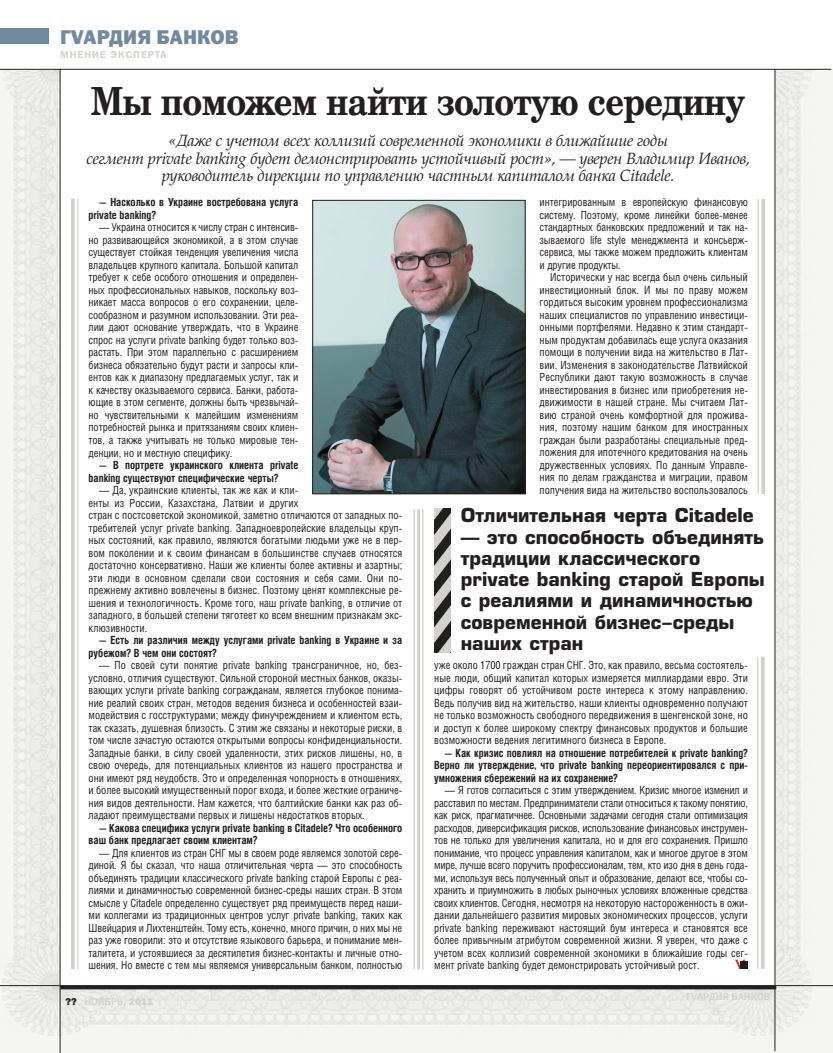
<style>
.page{position:relative;width:833px;height:1053px;background:#fff}
.page>*{position:absolute;margin:0;border:0;box-sizing:border-box;transform-origin:0 0}
.t1{font:700 38.75px "AG New Handbook";letter-spacing:-.02em;color:#231f20;scale:.84 1}
.t2{font:20px "Franklin Gothic Heavy C";color:#728aa0}
.t3{font:700 18.75px/21.2px "Europe";color:#231f20}
.t4{font:italic 16.25px/17.5px "AG Palatial";letter-spacing:-.02em;color:#231f20;text-align:center}
.t5{font:11.25px/12.5px "Helios Cond";color:#231f20;text-align:justify;scale:.95 1}
.t6{font:700 11.25px/12.5px "Helios Cond";color:#231f20;scale:.95 1}
.t7{font:10px "Franklin Gothic Medium C";color:#d1d2cc}
.t8{font:10px "Franklin Gothic Demi C";letter-spacing:.1em;color:#d1d2cc}
.s1{font-family:"Franklin Gothic Heavy C";color:#231f20}
.s2{font-family:"Franklin Gothic Heavy C"}
</style>
<div class="page">
<div style="left:0;top:69px;width:833px;height:983px;background:#f5f5f4"></div>
<img style="left:1px;top:70px;width:812px;height:964px">
<div style="left:60px;top:70px;width:715px;height:915px;background:#fff"></div>
<hr style="left:60px;top:69px;width:1px;height:983px;background:#231f20">
<hr style="left:774px;top:69px;width:1px;height:981px;background:#231f20">
<hr style="left:0;top:69px;width:831px;height:1px;background:#231f20">
<hr style="left:60px;top:985px;width:716px;height:4px;background:#231f20">
<hr style="left:0;top:985px;width:833px;height:1px;background:#231f20">
<div style="left:0;top:28px;width:48px;height:16px;background:#728aa0"></div>
<svg style="left:735px;top:959px;width:10px;height:9px"></svg>
<div style="left:740px;top:961px;width:8px;height:8px;background:#231f20"></div>
<hr style="left:77px;top:198px;width:1px;height:771px;background:#d1d2cc">
<svg style="left:71px;top:198px;width:4px;height:771px;background:#d4d5cf"></svg>
<hr style="left:422px;top:509px;width:1px;height:460px;background:#d1d2cc">
<hr style="left:417px;top:509px;width:3px;height:460px;background:#d1d2cc">
<hr style="left:413px;top:509px;width:2px;height:460px;background:#d1d2cc">
<hr style="left:761px;top:656px;width:3px;height:312px;background:#d1d2cc">
<hr style="left:757px;top:656px;width:1px;height:312px;background:#d1d2cc">
<img style="left:314px;top:202px;width:209px;height:290px">
<div style="left:312px;top:200px;width:213px;height:294px;border:1px solid #231f20"></div>
<svg style="left:761px;top:199px;width:4px;height:295px"></svg>
<hr style="left:757px;top:199px;width:2px;height:295px;background:#d1d2cc">
<img style="left:434px;top:508px;width:16px;height:144px">
<h2 class="t2" style="left:60px;top:26px;width:180px">ГVардия банков</h2>
<p class="t8" style="left:60px;top:49px;width:108px">мнение эксперта</p>
<h1 class="t1" style="left:91px;top:76px;width:780px">Мы поможем найти золотую середину</h1>
<h3 class="t4" style="left:86px;top:132px;width:665px">«Даже с учетом всех коллизий современной экономики в ближайшие годы<br>сегмент private banking будет демонстрировать устойчивый рост», — уверен Владимир Иванов, руководитель дирекции по управлению частным капиталом банка Citadele.</h3>
<p class="t6" style="left:89px;top:196px;width:222px;text-indent:11px">— Насколько в Украине востребована услуга private banking?</p>
<p class="t5" style="left:89px;top:221px;width:222px;text-indent:11px">— Украина относится к числу стран с интенсив&shy;но развивающейся экономикой, а в этом случае существует стойкая тенденция увеличения числа владельцев крупного капитала. Большой капитал требует к себе особого отношения и определен&shy;ных профессиональных навыков, поскольку воз&shy;никает масса вопросов о его сохранении, целе&shy;сообразном и разумном использовании. Эти реа&shy;лии дают основание утверждать, что в Украине спрос на услуги private banking будет только воз&shy;растать. При этом параллельно с расширением бизнеса обязательно будут расти и запросы кли&shy;ентов как к диапазону предлагаемых услуг, так и к качеству оказываемого сервиса. Банки, работа&shy;ющие в этом сегменте, должны быть чрезвычай&shy;но чувствительными к малейшим изменениям потребностей рынка и притязаниям своих клиен&shy;тов, а также учитывать не только мировые тен&shy;денции, но и местную специфику.</p>
<p class="t6" style="left:89px;top:458px;width:222px;text-indent:11px">— В портрете украинского клиента private banking существуют специфические черты?</p>
<p class="t5" style="left:89px;top:483px;width:332px;text-align:left;text-indent:11px">— Да, украинские клиенты, так же как и кли-<br>енты из России, Казахстана, Латвии и других<br>стран с постсоветской экономикой, заметно отличаются от западных по&shy;требителей услуг private banking. Западноевропейские владельцы круп&shy;ных состояний, как правило, являются богатыми людьми уже не в пер&shy;вом поколении и к своим финансам в большинстве случаев относятся достаточно консервативно. Наши же клиенты более активны и азартны; эти люди в основном сделали свои состояния и себя сами. Они по&shy;прежнему активно вовлечены в бизнес. Поэтому ценят комплексные ре&shy;шения и технологичность. Кроме того, наш private banking, в отличие от западного, в большей степени тяготеет ко всем внешним признакам экс&shy;клюзивности.</p>
<p class="t6" style="left:89px;top:633px;width:332px;text-indent:11px">— Есть ли различия между услугами private banking в Украине и за рубежом? В чем они состоят?</p>
<p class="t5" style="left:89px;top:658px;width:332px;text-indent:11px">— По своей сути понятие private banking трансграничное, но, без&shy;условно, отличия существуют. Сильной стороной местных банков, оказы&shy;вающих услуги private banking согражданам, является глубокое понима&shy;ние реалий своих стран, методов ведения бизнеса и особенностей взаи&shy;модействия с госструктурами; между финучреждением и клиентом есть, так сказать, душевная близость. С этим же связаны и некоторые риски, в том числе зачастую остаются открытыми вопросы конфиденциальности.<br>Западные банки, в силу своей удаленности, этих рисков лишены, но, в свою очередь, для потенциальных клиентов из нашего пространства и они имеют ряд неудобств. Это и определенная чопорность в отношениях, и более высокий имущественный порог входа, и более жесткие ограниче&shy;ния видов деятельности. Нам кажется, что балтийские банки как раз об&shy;ладают преимуществами первых и лишены недостатков вторых.</p>
<p class="t6" style="left:89px;top:821px;width:332px;text-indent:11px">— Какова специфика услуги private banking в Citadele? Что особенного ваш банк предлагает своим клиентам?</p>
<p class="t5" style="left:89px;top:846px;width:332px;text-indent:11px">— Для клиентов из стран СНГ мы в своем роде являемся золотой сере&shy;диной. Я бы сказал, что наша отличительная черта — это способность объединять традиции классического private banking старой Европы с реа&shy;лиями и динамичностью современной бизнес-среды наших стран. В этом смысле у Citadele определенно существует ряд преимуществ перед наши&shy;ми коллегами из традиционных центров услуг private banking, таких как Швейцария и Лихтенштейн. Тому есть, конечно, много причин, о них мы не раз уже говорили: это и отсутствие языкового барьера, и понимание мен&shy;талитета, и устоявшиеся за десятилетия бизнес-контакты и личные отно&shy;шения. Но вместе с тем мы являемся универсальным банком, полностью</p>
<p class="t7" style="left:66px;top:995px;width:89px"><span class="s1">??</span> НОЯБРЬ, <span class="s2">2011</span></p>
<p class="t5" style="left:539px;top:196px;width:221px">интегрированным в европейскую финансовую систему. Поэтому, кроме линейки более-менее стандартных банковских предложений и так на&shy;зываемого life style менеджмента и консьерж&shy;сервиса, мы также можем предложить клиентам и другие продукты.</p>
<p class="t5" style="left:539px;top:271px;width:221px;text-indent:11px">Исторически у нас всегда был очень сильный инвестиционный блок. И мы по праву можем гордиться высоким уровнем профессионализма наших специалистов по управлению инвестици&shy;онными портфелями. Недавно к этим стандарт&shy;ным продуктам добавилась еще услуга оказания помощи в получении вида на жительство в Лат&shy;вии. Изменения в законодательстве Латвийской Республики дают такую возможность в случае инвестирования в бизнес или приобретения не&shy;движимости в нашей стране. Мы считаем Лат&shy;вию страной очень комфортной для прожива&shy;ния, поэтому нашим банком для иностранных граждан были разработаны специальные пред&shy;ложения для ипотечного кредитования на очень дружественных условиях. По данным Управле&shy;ния по делам гражданства и миграции, правом получения вида на жительство воспользовалось</p>
<h3 class="t3" style="left:461px;top:504px;width:294px">Отличительная черта Citadele</h3>
<h3 class="t3" style="left:461px;top:526px;width:305px">— это способность объединять традиции классического private banking старой Европы с реалиями и динамичностью современной бизнес-среды наших стран</h3>
<p class="t5" style="left:434px;top:658px;width:332px">уже около 1700 граждан стран СНГ. Это, как правило, весьма состоятель&shy;ные люди, общий капитал которых измеряется миллиардами евро. Эти цифры говорят об устойчивом росте интереса к этому направлению.<br>Ведь получив вид на жительство, наши клиенты одновременно получают не только возможность свободного передвижения в шенгенской зоне, но и доступ к более широкому спектру финансовых продуктов и большие возможности ведения легитимного бизнеса в Европе.</p>
<p class="t6" style="left:434px;top:746px;width:332px;text-align:justify;text-indent:11px">— Как кризис повлиял на отношение потребителей к private banking?<br>Верно ли утверждение, что private banking переориентировался с при&shy;умножения сбережений на их сохранение?</p>
<p class="t5" style="left:434px;top:783px;width:332px;text-indent:11px">— Я готов согласиться с этим утверждением. Кризис многое изменил и расставил по местам. Предприниматели стали относиться к такому понятию, как риск, прагматичнее. Основными задачами сегодня стали оптимизация расходов, диверсификация рисков, использование финансовых инструмен&shy;тов не только для увеличения капитала, но и для его сохранения. Пришло понимание, что процесс управления капиталом, как и многое другое в этом мире, лучше всего поручить профессионалам, тем, кто изо дня в день года&shy;ми, используя весь полученный опыт и образование, делают все, чтобы со&shy;хранить и приумножить в любых рыночных условиях вложенные средства своих клиентов. Сегодня, несмотря на некоторую настороженность в ожи&shy;дании дальнейшего развития мировых экономических процессов, услуги private banking переживают настоящий бум интереса и становятся все более привычным атрибутом современной жизни. Я уверен, что даже с учетом всех коллизий современной экономики в ближайшие годы сег&shy;мент private banking будет демонстрировать устойчивый рост.</p>
<p class="t7" style="left:686px;top:991px;width:85px">ГvАРДИЯ БАНКОВ</p>
</div>
